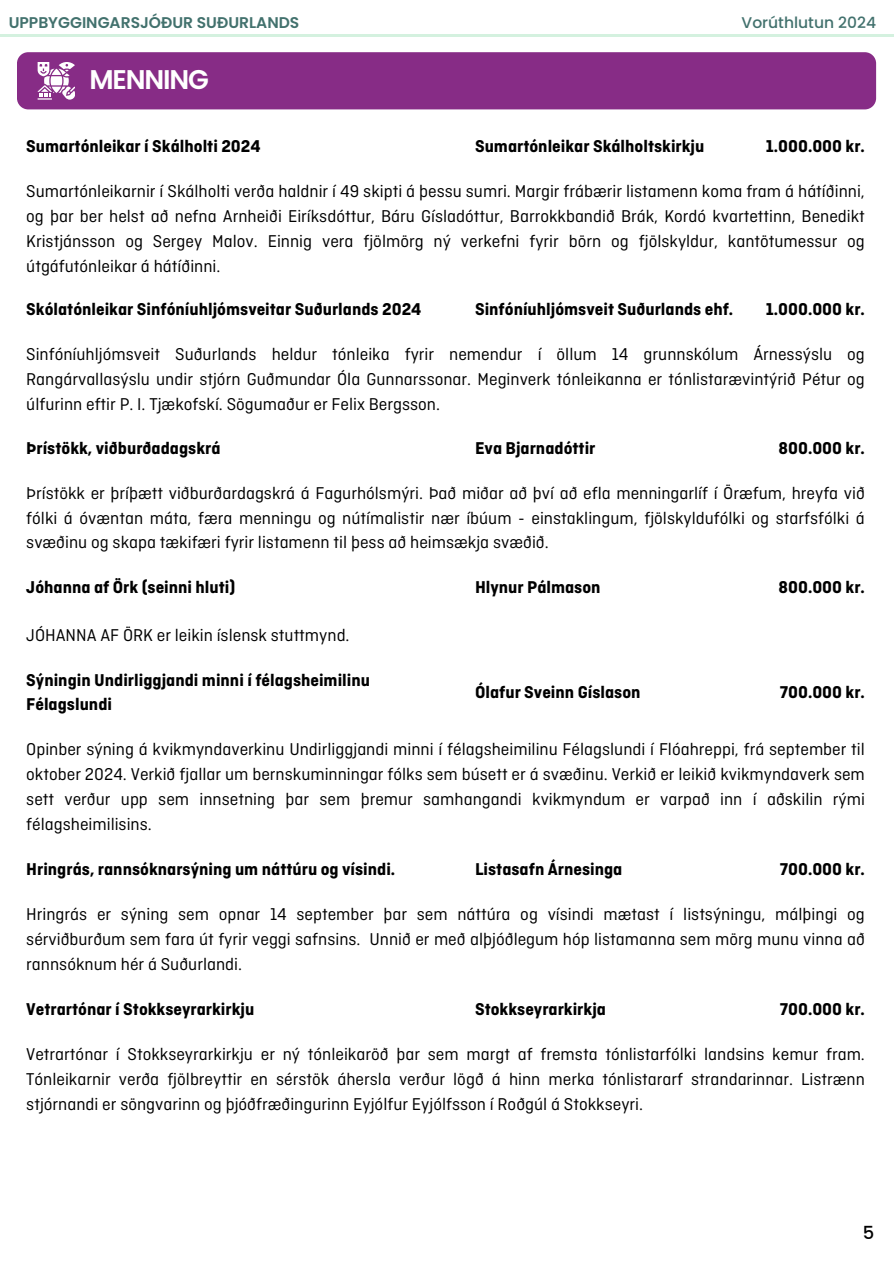
<style>
.page{position:relative;width:894px;height:1264px;background:#fff}
.page>*{position:absolute;margin:0;border:0;box-sizing:border-box;transform-origin:0 0}
.t1{font:600 27px "Poppins";letter-spacing:-.04em;color:#fff}
.t2{font:18px/24.8px "Ciutadella";color:#000;text-align:justify}
.t3{font:700 18px/24.8px "Ciutadella";color:#000}
.t4{font:500 18px "Poppins";color:#000}
.t5{font:600 15.45px "Poppins";color:#42716d}
.t6{font:500 15.45px "Poppins";color:#42716d}
</style>
<div class="page">
<hr style="left:0;top:34px;width:893px;height:2px;background:#d4f1df">
<div style="left:17px;top:52px;width:858px;height:57px;background:#872c86;border-radius:11px"></div>
<svg style="left:38px;top:62px;width:37px;height:37px"></svg>
<p class="t5" style="left:9px;top:11px;width:292px">UPPBYGGINGARSJÓÐUR SUÐURLANDS</p>
<p class="t1" style="left:89px;top:60px;width:121px">MENNING</p>
<p class="t6" style="left:741px;top:11px;width:136px">Vorúthlutun 2024</p>
<p class="t3" style="left:26px;top:135px;width:236px">Sumartónleikar í Skálholti 2024</p>
<p class="t3" style="left:475px;top:135px;width:231px">Sumartónleikar Skálholtskirkju</p>
<p class="t3" style="left:765px;top:135px;width:100px">1.000.000 kr.</p>
<h1 class="t2" style="left:26px;top:180px;width:839px">Sumartónleikarnir í Skálholti verða haldnir í 49 skipti á þessu sumri. Margir frábærir listamenn koma fram á hátíðinni, og þar ber helst að nefna Arnheiði Eiríksdóttur, Báru Gísladóttur, Barrokkbandið Brák, Kordó kvartettinn, Benedikt Kristjánsson og Sergey Malov. Einnig vera fjölmörg ný verkefni fyrir börn og fjölskyldur, kantötumessur og útgáfutónleikar á hátíðinni.</h1>
<p class="t3" style="left:26px;top:298px;width:396px">Skólatónleikar Sinfóníuhljómsveitar Suðurlands 2024</p>
<p class="t3" style="left:475px;top:298px;width:260px">Sinfóníuhljómsveit Suðurlands ehf.</p>
<p class="t3" style="left:765px;top:298px;width:100px">1.000.000 kr.</p>
<p class="t2" style="left:26px;top:343px;width:839px">Sinfóníuhljómsveit Suðurlands heldur tónleika fyrir nemendur í öllum 14 grunnskólum Árnessýslu og Rangárvallasýslu undir stjórn Guðmundar Óla Gunnarssonar. Meginverk tónleikanna er tónlistarævintýrið Pétur og úlfurinn eftir P. I. Tjækofskí. Sögumaður er Felix Bergsson.</p>
<p class="t3" style="left:26px;top:437px;width:196px">Þrístökk, viðburðadagskrá</p>
<p class="t3" style="left:475px;top:437px;width:122px">Eva Bjarnadóttir</p>
<p class="t3" style="left:778px;top:437px;width:88px">800.000 kr.</p>
<p class="t2" style="left:26px;top:482px;width:839px">Þrístökk er þríþætt viðburðardagskrá á Fagurhólsmýri. Það miðar að því að efla menningarlíf í Öræfum, hreyfa við fólki á óvæntan máta, færa menningu og nútímalistir nær íbúum - einstaklingum, fjölskyldufólki og starfsfólki á svæðinu og skapa tækifæri fyrir listamenn til þess að heimsækja svæðið.</p>
<p class="t3" style="left:26px;top:576px;width:210px">Jóhanna af Örk (seinni hluti)</p>
<p class="t3" style="left:475px;top:576px;width:127px">Hlynur Pálmason</p>
<p class="t3" style="left:778px;top:576px;width:88px">800.000 kr.</p>
<p class="t2" style="left:26px;top:624px;width:325px">JÓHANNA AF ÖRK er leikin íslensk stuttmynd.</p>
<p class="t3" style="left:26px;top:669px;width:345px">Sýningin Undirliggjandi minni í félagsheimilinu<br>Félagslundi</p>
<p class="t3" style="left:475px;top:681px;width:167px">Ólafur Sveinn Gíslason</p>
<p class="t3" style="left:779px;top:681px;width:87px">700.000 kr.</p>
<p class="t2" style="left:26px;top:738px;width:839px">Opinber sýning á kvikmyndaverkinu Undirliggjandi minni í félagsheimilinu Félagslundi í Flóahreppi, frá september til oktober 2024. Verkið fjallar um bernskuminningar fólks sem búsett er á svæðinu. Verkið er leikið kvikmyndaverk sem sett verður upp sem innsetning þar sem þremur samhangandi kvikmyndum er varpað inn í aðskilin rými félagsheimilisins.</p>
<p class="t3" style="left:26px;top:858px;width:370px">Hringrás, rannsóknarsýning um náttúru og vísindi.</p>
<p class="t3" style="left:475px;top:858px;width:149px">Listasafn Árnesinga</p>
<p class="t3" style="left:779px;top:858px;width:87px">700.000 kr.</p>
<p class="t2" style="left:26px;top:903px;width:839px">Hringrás er sýning sem opnar 14 september þar sem náttúra og vísindi mætast í listsýningu, málþingi og sérviðburðum sem fara út fyrir veggi safnsins. Unnið er með alþjóðlegum hóp listamanna sem mörg munu vinna að rannsóknum hér á Suðurlandi.</p>
<p class="t3" style="left:26px;top:997px;width:229px">Vetrartónar í Stokkseyrarkirkju</p>
<p class="t3" style="left:475px;top:997px;width:132px">Stokkseyrarkirkja</p>
<p class="t3" style="left:779px;top:997px;width:87px">700.000 kr.</p>
<p class="t2" style="left:26px;top:1043px;width:839px">Vetrartónar í Stokkseyrarkirkju er ný tónleikaröð þar sem margt af fremsta tónlistarfólki landsins kemur fram.<br>Tónleikarnir verða fjölbreyttir en sérstök áhersla verður lögð á hinn merka tónlistararf strandarinnar. Listrænn stjórnandi er söngvarinn og þjóðfræðingurinn Eyjólfur Eyjólfsson í Roðgúl á Stokkseyri.</p>
<p class="t4" style="left:862px;top:1219px;width:13px">5</p>
</div>
